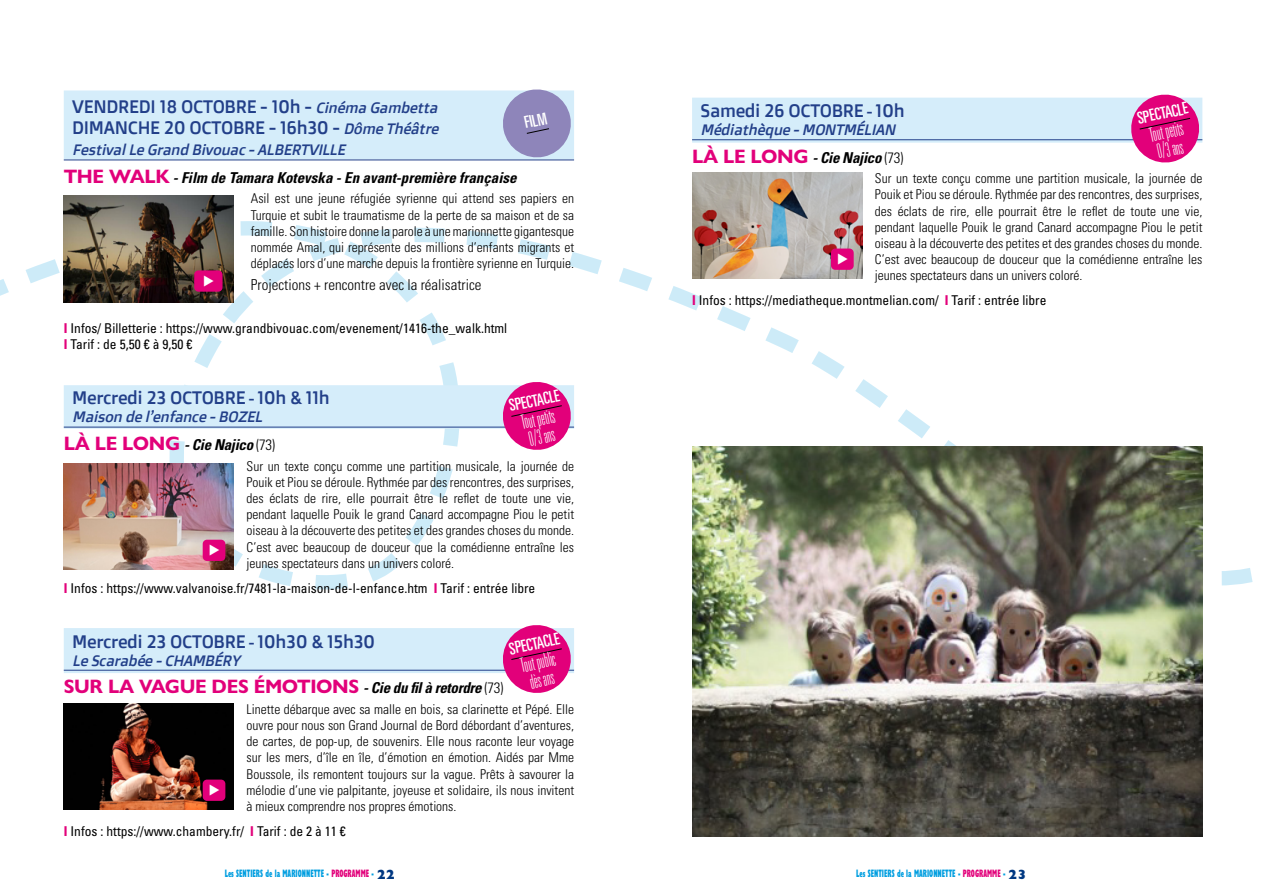
<style>
.page{position:relative;width:1263px;height:893px;background:#fff}
.page>*{position:absolute;margin:0;border:0;box-sizing:border-box;transform-origin:0 0}
.t1{font:100 ultra-condensed 19.8px/18px "Univers LT Std";color:#fff}
.t2{font:700 19.5px "Gill Sans Nova";letter-spacing:-.02em;color:#e2007a}
.t3{font:18px/21.6px "Doppio One";letter-spacing:-.02em;color:#223f89}
.t4{font:ultra-condensed 16.5px "Univers LT Std";color:#fff}
.t5{font:italic 15px "Doppio One";color:#223f89}
.t6{font:italic 700 condensed 15px "Univers LT Std";color:#000}
.t7{font:italic 700 condensed 15px "Univers LT Std";letter-spacing:-.02em;color:#000}
.t8{font:300 condensed 15px "Univers LT Std";color:#000}
.t9{font:300 condensed 13.5px/16.2px "Univers LT Std";color:#000;text-align:justify}
.t10{font:condensed 13.5px/16.2px "Univers LT Std";color:#000}
.t11{font:800 condensed 11.1px "Gill Sans Nova";color:#009ee0;scale:.65 1}
.s1{font-style:italic;font-size:15px}
.s2{font-size:15px}
.s3{font-family:"Gill Sans Nova";font-style:normal;font-stretch:normal;font-size:19.5px;color:#e2007a}
.s4{font-weight:300;font-style:normal}
.s5{font-weight:700;font-stretch:normal;color:#e2007a}
.s6{font-family:"Univers LT Std";font-style:italic;font-stretch:condensed;font-size:15px;color:#000}
.s7{font-family:"Univers LT Std";font-weight:300;font-stretch:condensed;font-size:15px;color:#000}
.s8{color:#e2007a}
.s9{font-stretch:normal;font-size:13.5px;color:#003882}
</style>
<div class="page">
<svg style="left:63px;top:229px;width:1190px;height:362px"></svg>
<div style="left:692px;top:98px;width:510px;height:45px;background:#d5edfa"></div>
<hr style="left:692px;top:139px;width:510px;height:1px;background:#223f89">
<svg style="left:1128px;top:94px;width:74px;height:69px"></svg>
<img style="left:692px;top:172px;width:170px;height:106px">
<div style="left:831px;top:249px;width:23px;height:21px;background:#e2007a;border-radius:4px"></div>
<div style="left:64px;top:90px;width:510px;height:69px;background:#d5edfa"></div>
<hr style="left:64px;top:160px;width:510px;height:1px;background:#223f89">
<div style="left:64px;top:385px;width:510px;height:44px;background:#d5edfa"></div>
<hr style="left:64px;top:427px;width:510px;height:1px;background:#223f89">
<div style="left:64px;top:628px;width:510px;height:45px;background:#d5edfa"></div>
<hr style="left:64px;top:670px;width:510px;height:1px;background:#223f89">
<svg style="left:500px;top:89px;width:74px;height:71px"></svg>
<img style="left:64px;top:196px;width:170px;height:15px">
<svg style="left:500px;top:379px;width:74px;height:74px"></svg>
<img style="left:64px;top:463px;width:170px;height:106px">
<div style="left:203px;top:540px;width:22px;height:21px;background:#e2007a;border-radius:4px"></div>
<svg style="left:500px;top:625px;width:74px;height:68px"></svg>
<img style="left:64px;top:703px;width:170px;height:106px">
<div style="left:203px;top:780px;width:22px;height:21px;background:#e2007a;border-radius:4px"></div>
<img style="left:692px;top:446px;width:510px;height:391px">
<svg style="left:0;top:211px;width:355px;height:106px"></svg>
<h3 class="t3" style="left:72px;top:95px;width:371px">VENDREDI 18 OCTOBRE - 10h - <span class="s1">Cinéma Gambetta<br></span>DIMANCHE 20 OCTOBRE - 16h30 - <span class="s1">DômeThéâtre</span></h3>
<p class="t5" style="left:72px;top:140px;width:278px">FestivalLeGrand Bivouac-ALBERTVILLE</p>
<h3 class="t3" style="left:701px;top:99px;width:206px">Samedi 26 OCTOBRE <span class="s2">-</span> 10h</h3>
<p class="t4" style="left:1135px;top:109px;width:53px;rotate:-12deg">SPECTACLE</p>
<h1 class="t1" style="left:1148px;top:126px;width:35px;rotate:-12deg">Tout petits<br>0/3 ans</h1>
<p class="t4" style="left:523px;top:113px;width:24px;rotate:-12deg">FILM</p>
<p class="t5" style="left:701px;top:120px;width:200px">Médiathèque-MONTMÉLIAN</p>
<p class="t7" style="left:692px;top:148px;width:213px"><span class="s3">LÀ LE LONG</span> - Cie Najico <span class="s4">(73)</span></p>
<p class="t9" style="left:875px;top:170px;width:329px">Sur un texte conçu comme une partition musicale, la journée de Pouik et Piou se déroule. Rythmée par des rencontres, des surprises, des éclats de rire, elle pourrait être le reflet de toute une vie, pendant laquelle Pouik le grand Canard accompagne Piou le petit oiseau à la découverte des petites et des grandes choses du monde.<br>C’est avec beaucoup de douceur que la comédienne entraîne les jeunes spectateurs dans un univers coloré.</p>
<p class="t10" style="left:692px;top:292px;width:356px"><span class="s5">I</span> Infos : https://mediatheque.montmelian.com/ <span class="s5">I</span> Tarif : entrée libre</p>
<p class="t6" style="left:64px;top:168px;width:454px"><span class="s3">THE WALK</span> - Film de Tamara Kotevska - En avant-première française</p>
<p class="t9" style="left:251px;top:191px;width:325px">Asil est une jeune réfugiée syrienne qui attend ses papiers en Turquie et subit le traumatisme de la perte de sa maison et de sa famille. Son histoire donne la parole à une marionnette gigantesque nommée Amal, qui représente des millions d’enfants migrants et déplacés lors d’une marche depuis la frontière syrienne en Turquie.</p>
<p class="t8" style="left:251px;top:276px;width:232px">Projections + rencontre avec la réalisatrice</p>
<p class="t10" style="left:64px;top:320px;width:445px"><span class="s5">I</span> Infos/ Billetterie : https://www.grandbivouac.com/evenement/1416-the_walk.html<br><span class="s5">I</span> Tarif : de 5,50 € à 9,50 €</p>
<h3 class="t3" style="left:72px;top:387px;width:259px">Mercredi 23 OCTOBRE <span class="s2">-</span> 10h &amp; 11h</h3>
<p class="t4" style="left:507px;top:396px;width:53px;rotate:-12deg">SPECTACLE</p>
<h1 class="t1" style="left:520px;top:414px;width:35px;rotate:-12deg">Tout petits<br>0/3 ans</h1>
<p class="t5" style="left:72px;top:407px;width:195px">Maison del’enfance-BOZEL</p>
<p class="t7" style="left:64px;top:436px;width:213px"><span class="s3">LÀ LE LONG</span> - Cie Najico <span class="s4">(73)</span></p>
<p class="t9" style="left:247px;top:458px;width:329px">Sur un texte conçu comme une partition musicale, la journée de Pouik et Piou se déroule. Rythmée par des rencontres, des surprises, des éclats de rire, elle pourrait être le reflet de toute une vie, pendant laquelle Pouik le grand Canard accompagne Piou le petit oiseau à la découverte des petites et des grandes choses du monde.<br>C’est avec beaucoup de douceur que la comédienne entraîne les jeunes spectateurs dans un univers coloré.</p>
<p class="t10" style="left:64px;top:579px;width:473px"><span class="s5">I</span> Infos : https://www.valvanoise.fr/7481-la-maison-de-l-enfance.htm <span class="s5">I</span> Tarif : entrée libre</p>
<h3 class="t3" style="left:72px;top:630px;width:305px">Mercredi 23 OCTOBRE <span class="s2">-</span> 10h30 &amp; 15h30</h3>
<p class="t4" style="left:507px;top:640px;width:53px;rotate:-12deg">SPECTACLE</p>
<h1 class="t1" style="left:519px;top:657px;width:36px;rotate:-12deg">Tout public dès ans</h1>
<p class="t5" style="left:72px;top:650px;width:173px">LeScarabée-CHAMBÉRY</p>
<h2 class="t2" style="left:64px;top:674px;width:441px">SUR LA VAGUE DES ÉMOTIONS <span class="s6">- Cie du fil à retordre</span> <span class="s7">(73)</span></h2>
<p class="t9" style="left:247px;top:701px;width:329px">Linette débarque avec sa malle en bois, sa clarinette et Pépé. Elle ouvre pour nous son Grand Journal de Bord débordant d’aventures, de cartes, de pop-up, de souvenirs. Elle nous raconte leur voyage sur les mers, d’île en île, d’émotion en émotion. Aidés par Mme Boussole, ils remontent toujours sur la vague. Prêts à savourer la mélodie d’une vie palpitante, joyeuse et solidaire, ils nous invitent à mieux comprendre nos propres émotions.</p>
<p class="t10" style="left:64px;top:822px;width:284px"><span class="s5">I</span> Infos : https://www.chambery.fr/ <span class="s5">I</span> Tarif : de 2 à 11 €</p>
<p class="t11" style="left:225px;top:866px;width:264px">Les SENTIERS de la MARIONNETTE - <span class="s8">PROGRAMME</span> - <span class="s9">22</span></p>
<p class="t11" style="left:856px;top:866px;width:264px">Les SENTIERS de la MARIONNETTE - <span class="s8">PROGRAMME</span> - <span class="s9">23</span></p>
</div>
